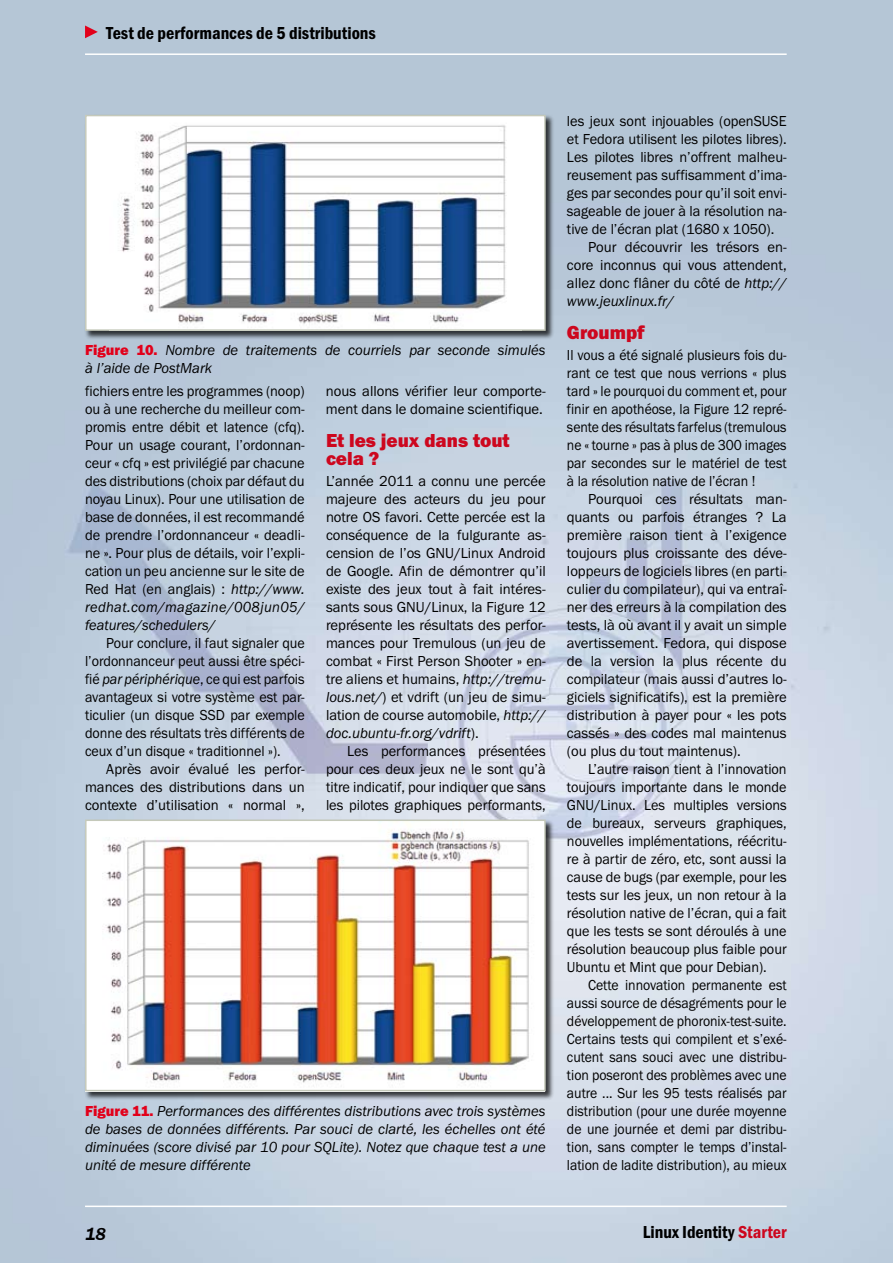
<style>
.page{position:relative;width:893px;height:1263px;background:#fff}
.page>*{position:absolute;margin:0;border:0;box-sizing:border-box;transform-origin:0 0}
.t1{font:19.5px/18px "Franklin Got URWTCE Hea";color:#cd071e}
.t2{font:18px "Franklin Got URWTCE Dem Con";color:#000}
.t3{font:18px "Franklin Got URWTCE Dem Ita";color:#000}
.t4{font:15px/18px "Franklin Got URWTCE Boo";color:#000;text-align:justify}
.t5{font:15px/18px "Franklin Got URWTCE Boo";color:#000;text-align:justify;scale:.96 1}
.t6{font:15px/18px "Franklin Got URWTCE Boo";color:#000;text-align:justify;scale:.92 1}
.t7{font:15px/18px "Franklin Got URWTCE Boo";color:#000;text-align:justify;scale:.95 1}
.t8{font:15px/18px "Franklin Got URWTCE Boo Ita";color:#000}
.t9{font:15px/18px "Franklin Got URWTCE Boo";color:#000;text-align:justify;scale:.94 1}
.t10{font:15px/18px "Franklin Got URWTCE Boo Ita";letter-spacing:.025em;color:#000;scale:.96 1}
.s1{font-family:"Franklin Got URWTCE Hea";color:#e2001a}
.s2{font-family:"Franklin Got URWTCE Boo Ita"}
.s3{font-family:"Franklin Got URWTCE Boo"}
.s4{color:#cd071e}
</style>
<div class="page">
<img style="left:0;top:0;width:893px;height:1263px">
<hr style="left:85px;top:1205px;width:702px;height:2px;background:#fff">
<svg style="left:85px;top:26px;width:13px;height:12px"></svg>
<hr style="left:85px;top:53px;width:702px;height:2px;background:#fff">
<div style="left:85px;top:114px;width:475px;height:232px;background:#000;opacity:.75"></div>
<div style="left:86px;top:116px;width:459px;height:214px;background:#fff"></div>
<img style="left:120px;top:125px;width:387px;height:199px">
<div style="left:85px;top:115px;width:461px;height:216px;border:2px solid #c5c9ba"></div>
<div style="left:85px;top:819px;width:475px;height:287px;background:#000;opacity:.75"></div>
<img style="left:86px;top:822px;width:459px;height:270px">
<div style="left:85px;top:819px;width:461px;height:272px;border:2px solid #c5c9ba"></div>
<p class="t2" style="left:106px;top:22px;width:271px">Test de performances de 5 distributions</p>
<p class="t8" style="left:85px;top:341px;width:462px"><span class="s1">Figure 10.</span> Nombre de traitements de courriels par seconde simulés à l’aide de PostMark</p>
<p class="t5" style="left:85px;top:382px;width:230px">fichiers entre les programmes (noop) ou à une recherche du meilleur com&shy;promis entre débit et latence (cfq).<br>Pour un usage courant, l’ordonnan&shy;ceur « cfq » est privilégié par chacune des distributions (choix par défaut du noyau Linux). Pour une utilisation de base de données, il est recommandé de prendre l’ordonnanceur « deadli&shy;ne ». Pour plus de détails, voir l’expli&shy;cation un peu ancienne sur le site de Red Hat (en anglais) : <span class="s2">http://www.</span></p>
<p class="t10" style="left:85px;top:598px;width:230px">redhat.com/magazine/008jun05/ features/schedulers/</p>
<p class="t9" style="left:85px;top:634px;width:235px;text-indent:21px">Pour conclure, il faut signaler que l’ordonnanceur peut aussi être spéci&shy;fié <span class="s2">par périphérique</span>, ce qui est parfois avantageux si votre système est par&shy;ticulier (un disque SSD par exemple donne des résultats très différents de ceux d’un disque « traditionnel »).</p>
<p class="t4" style="left:85px;top:760px;width:221px;text-indent:21px">Après avoir évalué les perfor&shy;mances des distributions dans un contexte d’utilisation « normal »,</p>
<p class="t4" style="left:326px;top:382px;width:221px">nous allons vérifier leur comporte&shy;ment dans le domaine scientifique.</p>
<h1 class="t1" style="left:326px;top:432px;width:185px">Et les jeux dans tout cela ?</h1>
<p class="t4" style="left:326px;top:472px;width:221px">L’année 2011 a connu une percée majeure des acteurs du jeu pour notre OS favori. Cette percée est la conséquence de la fulgurante as&shy;cension de l’os GNU/Linux Android de Google. Afin de démontrer qu’il existe des jeux tout à fait intéres&shy;sants sous GNU/Linux, la Figure 12 représente les résultats des perfor&shy;mances pour Tremulous (un jeu de combat « First Person Shooter » en&shy;tre aliens et humains, <span class="s2">http://tremu&shy;lous.net/</span>) et vdrift (un jeu de simu&shy;lation de course automobile, <span class="s2">http://</span></p>
<p class="t8" style="left:326px;top:724px;width:154px">doc.ubuntu-fr.org/vdrift<span class="s3">).</span></p>
<p class="t5" style="left:326px;top:742px;width:230px;text-indent:21px">Les performances présentées pour ces deux jeux ne le sont qu’à titre indicatif, pour indiquer que sans les pilotes graphiques performants,</p>
<p class="t8" style="left:85px;top:1102px;width:462px;text-align:justify"><span class="s1">Figure 11.</span> Performances des différentes distributions avec trois systèmes de bases de données différents. Par souci de clarté, les échelles ont été diminuées (score divisé par 10 pour SQLite). Notez que chaque test a une unité de mesure différente</p>
<p class="t5" style="left:567px;top:112px;width:230px">les jeux sont injouables (openSUSE</p>
<p class="t5" style="left:567px;top:130px;width:230px">et Fedora utilisent les pilotes libres).</p>
<p class="t5" style="left:567px;top:148px;width:230px">Les pilotes libres n’offrent malheu-</p>
<p class="t5" style="left:567px;top:166px;width:230px">reusement pas suffisamment d’ima-</p>
<p class="t5" style="left:567px;top:184px;width:230px">ges par secondes pour qu’il soit envi-</p>
<p class="t5" style="left:567px;top:202px;width:230px">sageable de jouer à la résolution na-</p>
<p class="t5" style="left:567px;top:220px;width:218px">tive de l’écran plat (1680 x 1050).</p>
<p class="t4" style="left:588px;top:238px;width:200px">Pour découvrir les trésors en-</p>
<p class="t4" style="left:567px;top:256px;width:221px">core inconnus qui vous attendent,</p>
<p class="t4" style="left:567px;top:274px;width:221px">allez donc flâner du côté de <span class="s2">http://</span></p>
<p class="t8" style="left:567px;top:292px;width:108px">www.jeuxlinux.fr/</p>
<h1 class="t1" style="left:567px;top:324px;width:79px">Groumpf</h1>
<p class="t6" style="left:567px;top:346px;width:240px">Il vous a été signalé plusieurs fois du&shy;rant ce test que nous verrions « plus tard » le pourquoi du comment et, pour finir en apothéose, la Figure 12 repré&shy;sente des résultats farfelus (tremulous ne « tourne » pas à plus de 300 images par secondes sur le matériel de test à la résolution native de l’écran !</p>
<p class="t4" style="left:567px;top:490px;width:221px;text-indent:21px">Pourquoi ces résultats man&shy;quants ou parfois étranges ? La première raison tient à l’exigence toujours plus croissante des déve&shy;loppeurs de logiciels libres (en parti&shy;culier du compilateur), qui va entraî&shy;ner des erreurs à la compilation des tests, là où avant il y avait un simple avertissement. Fedora, qui dispose de la version la plus récente du compilateur (mais aussi d’autres lo&shy;giciels significatifs), est la première distribution à payer pour « les pots cassés » des codes mal maintenus (ou plus du tout maintenus).</p>
<p class="t7" style="left:567px;top:760px;width:233px;text-indent:21px">L’autre raison tient à l’innovation toujours importante dans le monde GNU/Linux. Les multiples versions de bureaux, serveurs graphiques, nouvelles implémentations, réécritu&shy;re à partir de zéro, etc, sont aussi la cause de bugs (par exemple, pour les tests sur les jeux, un non retour à la résolution native de l’écran, qui a fait que les tests se sont déroulés à une résolution beaucoup plus faible pour Ubuntu et Mint que pour Debian).</p>
<p class="t6" style="left:567px;top:976px;width:240px;text-indent:21px">Cette innovation permanente est aussi source de désagréments pour le développement de phoronix-test-suite.<br>Certains tests qui compilent et s’exé&shy;cutent sans souci avec une distribu&shy;tion poseront des problèmes avec une autre ... Sur les 95 tests réalisés par distribution (pour une durée moyenne de une journée et demi par distribu&shy;tion, sans compter le temps d’instal&shy;lation de ladite distribution), au mieux</p>
<p class="t3" style="left:85px;top:1224px;width:22px">18</p>
<p class="t2" style="left:643px;top:1221px;width:145px">Linux Identity <span class="s4">Starter</span></p>
</div>
